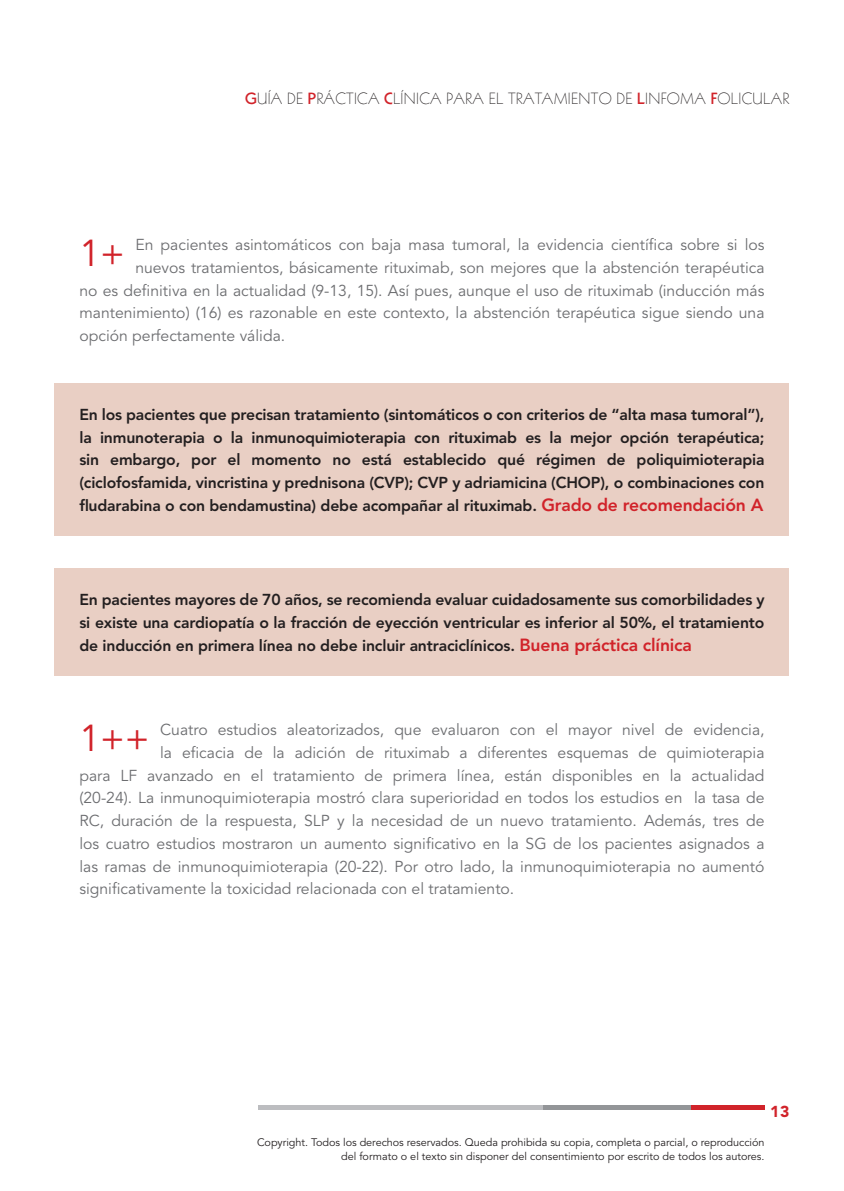
<style>
.page{position:relative;width:844px;height:1191px;background:#fff}
.page>*{position:absolute;margin:0;border:0;box-sizing:border-box;transform-origin:0 0}
._3_bodycopy{font:37.27px "Avenir LT Std";color:#d1232a}
._3_bodycopy-2{font:15.75px "Avenir LT Std";color:#6c6d70}
.t1{font:800 15.75px/22.8px "Avenir LT Std";letter-spacing:-.01em;color:#231f20;text-align:justify}
.t2{font:300 15.75px "Kabel LT Std";letter-spacing:.02em;color:#231f20}
.t3{font:900 15.75px "Avenir LT Std";color:#d1232a}
.t4{font:10.85px/14px "Avenir LT Std";letter-spacing:-.005em;color:#231f20;text-align:right}
.s1{font-weight:800;color:#d1232a}
.s2{font-size:17.5px;color:#d1232a}
</style>
<div class="page">
<div style="left:258px;top:1104px;width:288px;height:5px;background:#bcbdc0"></div>
<div style="left:543px;top:1104px;width:148px;height:5px;background:#939598"></div>
<div style="left:691px;top:1104px;width:73px;height:5px;background:#d1232a"></div>
<div style="left:55px;top:383px;width:734px;height:152px;background:#e9cfc4"></div>
<div style="left:55px;top:568px;width:734px;height:107px;background:#e9cfc4"></div>
<p class="t2" style="left:245px;top:90px;width:545px"><span class="s1">G</span>UÍA DE <span class="s1">P</span>RÁCTICA <span class="s1">C</span>LÍNICA PARA EL TRATAMIENTO DE <span class="s1">L</span>INFOMA <span class="s1">F</span>OLICULAR</p>
<p class="_3_bodycopy" style="left:79px;top:231px;width:47px">1+</p>
<p class="_3_bodycopy-2" style="left:135px;top:236px;width:630px">En pacientes asintomáticos con baja masa tumoral, la evidencia científica sobre si los</p>
<p class="_3_bodycopy-2" style="left:135px;top:258px;width:630px">nuevos tratamientos, básicamente rituximab, son mejores que la abstención terapéutica</p>
<p class="_3_bodycopy-2" style="left:79px;top:281px;width:686px">no es definitiva en la actualidad (9-13, 15). Así pues, aunque el uso de rituximab (inducción más</p>
<p class="_3_bodycopy-2" style="left:79px;top:304px;width:686px">mantenimiento) (16) es razonable en este contexto, la abstención terapéutica sigue siendo una</p>
<p class="_3_bodycopy-2" style="left:79px;top:327px;width:207px">opción perfectamente válida.</p>
<p class="t1" style="left:79px;top:403px;width:686px">En los pacientes que precisan tratamiento (sintomáticos o con criterios de “alta masa tumoral”), la inmunoterapia o la inmunoquimioterapia con rituximab es la mejor opción terapéutica; sin embargo, por el momento no está establecido qué régimen de poliquimioterapia (ciclofosfamida, vincristina y prednisona (CVP); CVP y adriamicina (CHOP), o combinaciones con fludarabina o con bendamustina) debe acompañar al rituximab. <span class="s2">Grado de recomendación A</span></p>
<p class="t1" style="left:79px;top:588px;width:686px">En pacientes mayores de 70 años, se recomienda evaluar cuidadosamente sus comorbilidades y si existe una cardiopatía o la fracción de eyección ventricular es inferior al 50%, el tratamiento de inducción en primera línea no debe incluir antraciclínicos. <span class="s2">Buena práctica clínica</span></p>
<p class="_3_bodycopy" style="left:79px;top:716px;width:72px">1++</p>
<p class="_3_bodycopy-2" style="left:160px;top:720px;width:605px">Cuatro estudios aleatorizados, que evaluaron con el mayor nivel de evidencia,</p>
<p class="_3_bodycopy-2" style="left:160px;top:743px;width:605px">la eficacia de la adición de rituximab a diferentes esquemas de quimioterapia</p>
<p class="_3_bodycopy-2" style="left:79px;top:766px;width:686px">para LF avanzado en el tratamiento de primera línea, están disponibles en la actualidad</p>
<p class="_3_bodycopy-2" style="left:79px;top:789px;width:686px">(20-24). La inmunoquimioterapia mostró clara superioridad en todos los estudios en la tasa de</p>
<p class="_3_bodycopy-2" style="left:79px;top:811px;width:686px">RC, duración de la respuesta, SLP y la necesidad de un nuevo tratamiento. Además, tres de</p>
<p class="_3_bodycopy-2" style="left:79px;top:834px;width:686px">los cuatro estudios mostraron un aumento significativo en la SG de los pacientes asignados a</p>
<p class="_3_bodycopy-2" style="left:79px;top:857px;width:686px">las ramas de inmunoquimioterapia (20-22). Por otro lado, la inmunoquimioterapia no aumentó</p>
<p class="_3_bodycopy-2" style="left:79px;top:880px;width:436px">significativamente la toxicidad relacionada con el tratamiento.</p>
<p class="t3" style="left:769px;top:1101px;width:21px">13</p>
<p class="t4" style="left:257px;top:1135px;width:509px">Copyright. Todos los derechos reservados. Queda prohibida su copia, completa o parcial, o reproducción del formato o el texto sin disponer del consentimiento por escrito de todos los autores.</p>
</div>
